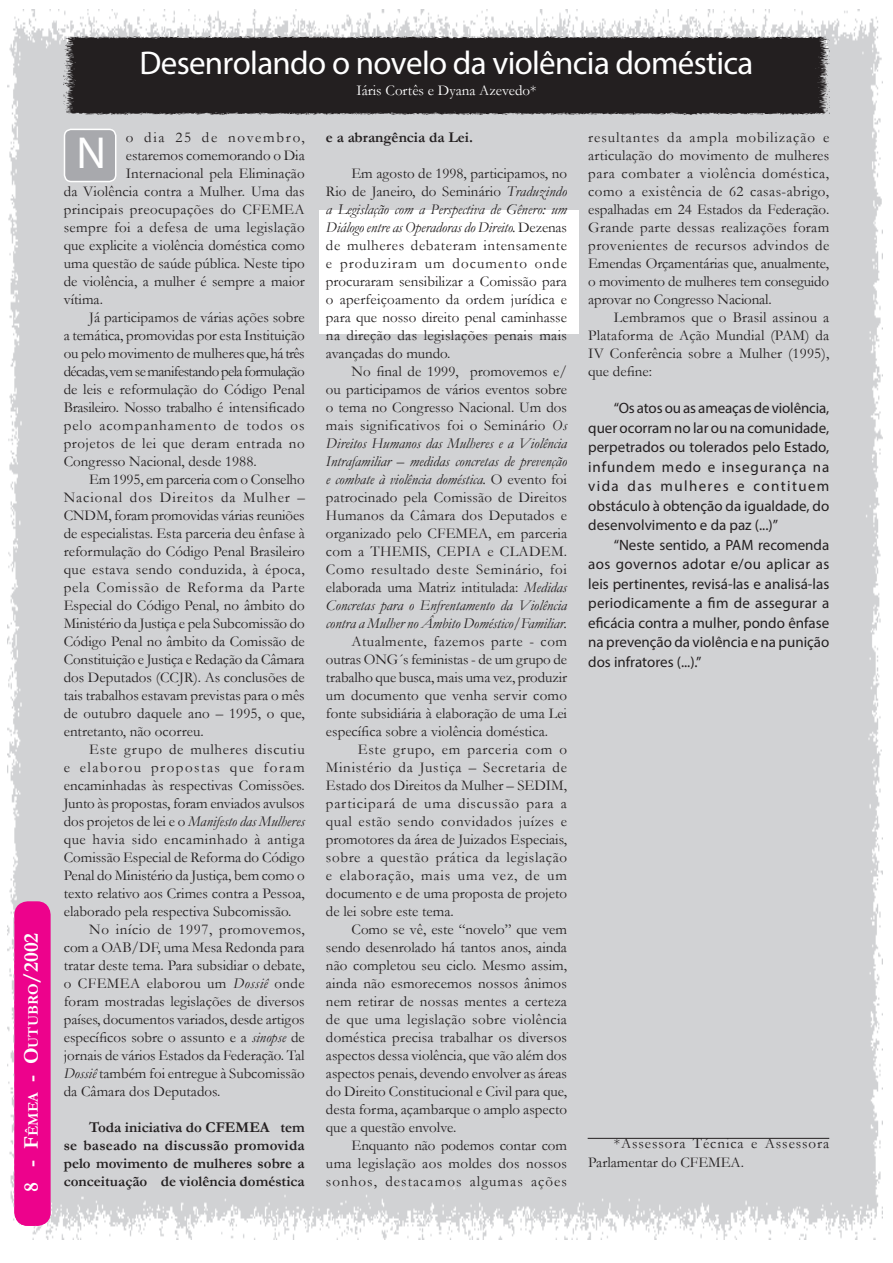
<style>
.page{position:relative;width:893px;height:1263px;background:#fff}
.page>*{position:absolute;margin:0;border:0;box-sizing:border-box;transform-origin:0 0}
.capitular_j{font:45px "Myriad Pro";color:#fff}
.subt_capa_j{font:33px "Myriad Pro";letter-spacing:-.02em;color:#fff}
.num_j{font:700 21px "Garamond";color:#fff}
.corpo_texto_j{font:15px/18px "Garamond";color:#231f20;text-align:justify}
.corpo_texto_j-2{font:15px/19.5px "Myriad Pro";color:#231f20;text-align:justify}
.corpo_texto_j-3{font:700 15px/18px "Garamond";color:#231f20;text-align:justify}
.corpo_texto_j-4{font:15px "Garamond";letter-spacing:.025em;color:#231f20}
.corpo_texto_j-5{font:15px/19.5px "Garamond";letter-spacing:.06em;color:#231f20}
.corpo_texto_j-6{font:15px "Garamond";color:#fff}
.corpo_texto_j-7{font:15px "Garamond";letter-spacing:.115em;color:#231f20}
.s1{font-size:14.7px}
.s2{font-style:italic}
</style>
<div class="page">
<div style="left:8px;top:9px;width:874px;height:1230px;background:#d1d2d4"></div>
<div style="left:319px;top:210px;width:259px;height:124px;background:#fff"></div>
<img style="left:64px;top:36px;width:765px;height:79px">
<div style="left:64px;top:129px;width:52px;height:53px;background:#a8a9ad;border-radius:7px"></div>
<div style="left:64px;top:129px;width:52px;height:53px;border:2px solid #fff;border-radius:7px"></div>
<hr style="left:588px;top:1138px;width:241px;height:1px;background:#231f20">
<div style="left:14px;top:901px;width:37px;height:325px;background:#ed028c;border-radius:13px"></div>
<p class="num_j" style="left:17px;top:1192px;width:261px;rotate:-90deg">8 - F<span class="s1">êmea</span> - O<span class="s1">utubro</span>/2002</p>
<p class="subt_capa_j" style="left:139px;top:43px;width:615px">Desenrolando o novelo da violência doméstica</p>
<p class="corpo_texto_j-6" style="left:356px;top:81px;width:182px">Iáris Cortês e Dyana Azevedo*</p>
<p class="corpo_texto_j-7" style="left:126px;top:127px;width:180px">o dia 25 de novembro,</p>
<p class="corpo_texto_j" style="left:126px;top:145px;width:180px">estaremos comemorando o Dia</p>
<p class="corpo_texto_j" style="left:126px;top:163px;width:180px">Internacional pela Eliminação</p>
<p class="corpo_texto_j" style="left:64px;top:181px;width:242px">da Violência contra a Mulher. Uma das</p>
<p class="corpo_texto_j-4" style="left:64px;top:199px;width:242px">principais preocupações do CFEMEA</p>
<p class="corpo_texto_j-4" style="left:64px;top:217px;width:242px">sempre foi a defesa de uma legislação</p>
<p class="corpo_texto_j" style="left:64px;top:235px;width:242px">que explicite a violência doméstica como</p>
<p class="corpo_texto_j" style="left:64px;top:253px;width:242px">uma questão de saúde pública. Neste tipo</p>
<p class="corpo_texto_j" style="left:64px;top:271px;width:242px">de violência, a mulher é sempre a maior</p>
<p class="corpo_texto_j" style="left:64px;top:289px;width:41px">vítima.</p>
<p class="corpo_texto_j" style="left:64px;top:307px;width:243px;text-indent:26px">Já participamos de várias ações sobre a temática, promovidas por esta Instituição ou pelo movimento de mulheres que, há três décadas, vem se manifestando pela formulação de leis e reformulação do Código Penal Brasileiro. Nosso trabalho é intensificado pelo acompanhamento de todos os projetos de lei que deram entrada no Congresso Nacional, desde 1988.</p>
<p class="corpo_texto_j" style="left:64px;top:469px;width:243px;text-indent:26px">Em 1995, em parceria com o Conselho Nacional dos Direitos da Mulher – CNDM, foram promovidas várias reuniões de especialistas. Esta parceria deu ênfase à reformulação do Código Penal Brasileiro que estava sendo conduzida, à época, pela Comissão de Reforma da Parte Especial do Código Penal, no âmbito do Ministério da Justiça e pela Subcomissão do Código Penal no âmbito da Comissão de Constituição e Justiça e Redação da Câmara dos Deputados (CCJR). As conclusões de tais trabalhos estavam previstas para o mês de outubro daquele ano – 1995, o que, entretanto, não ocorreu.</p>
<p class="corpo_texto_j" style="left:64px;top:739px;width:243px;text-indent:26px">Este grupo de mulheres discutiu e elaborou propostas que foram encaminhadas às respectivas Comissões.<br>Junto às propostas, foram enviados avulsos dos projetos de lei e o <span class="s2">Manifesto das Mulheres </span>que havia sido encaminhado à antiga Comissão Especial de Reforma do Código Penal do Ministério da Justiça, bem como o texto relativo aos Crimes contra a Pessoa, elaborado pela respectiva Subcomissão.</p>
<p class="corpo_texto_j" style="left:64px;top:919px;width:243px;text-indent:26px">No início de 1997, promovemos, com a OAB/DF, uma Mesa Redonda para tratar deste tema. Para subsidiar o debate, o CFEMEA elaborou um <span class="s2">Dossiê</span> onde foram mostradas legislações de diversos países, documentos variados, desde artigos específicos sobre o assunto e a <span class="s2">sinopse</span> de jornais de vários Estados da Federação. Tal <span class="s2">Dossiê</span> também foi entregue à Subcomissão da Câmara dos Deputados.</p>
<p class="corpo_texto_j-3" style="left:64px;top:1118px;width:243px;text-indent:26px">Toda iniciativa do CFEMEA tem se baseado na discussão promovida pelo movimento de mulheres sobre a conceituação de violência doméstica</p>
<p class="capitular_j" style="left:76px;top:126px;width:31px">N</p>
<p class="corpo_texto_j-3" style="left:326px;top:128px;width:149px">e a abrangência da Lei.</p>
<p class="corpo_texto_j" style="left:326px;top:163px;width:243px;text-indent:26px">Em agosto de 1998, participamos, no Rio de Janeiro, do Seminário <span class="s2">Traduzindo a Legislação com a Perspectiva de Gênero: um Diálogo entre as Operadoras do Direito.</span> Dezenas de mulheres debateram intensamente e produziram um documento onde procuraram sensibilizar a Comissão para o aperfeiçoamento da ordem jurídica e para que nosso direito penal caminhasse na direção das legislações penais mais avançadas do mundo.</p>
<p class="corpo_texto_j" style="left:326px;top:361px;width:243px;text-indent:26px">No final de 1999, promovemos e/ ou participamos de vários eventos sobre o tema no Congresso Nacional. Um dos mais significativos foi o Seminário <span class="s2">Os Direitos Humanos das Mulheres e a Violência Intrafamiliar – medidas concretas de prevenção e combate à violência doméstica.</span> O evento foi patrocinado pela Comissão de Direitos Humanos da Câmara dos Deputados e organizado pelo CFEMEA, em parceria com a THEMIS, CEPIA e CLADEM.<br>Como resultado deste Seminário, foi elaborada uma Matriz intitulada: <span class="s2">Medidas Concretas para o Enfrentamento da Violência contra a Mulher no Âmbito Doméstico/Familiar.</span></p>
<p class="corpo_texto_j" style="left:326px;top:631px;width:243px;text-indent:26px">Atualmente, fazemos parte - com outras ONG´s feministas - de um grupo de trabalho que busca, mais uma vez, produzir um documento que venha servir como fonte subsidiária à elaboração de uma Lei específica sobre a violência doméstica.</p>
<p class="corpo_texto_j" style="left:326px;top:739px;width:243px;text-indent:32px">Este grupo, em parceria com o Ministério da Justiça – Secretaria de Estado dos Direitos da Mulher – SEDIM, participará de uma discussão para a qual estão sendo convidados juízes e promotores da área de Juizados Especiais, sobre a questão prática da legislação e elaboração, mais uma vez, de um documento e de uma proposta de projeto de lei sobre este tema.</p>
<p class="corpo_texto_j" style="left:326px;top:919px;width:243px;text-indent:26px">Como se vê, este “novelo” que vem sendo desenrolado há tantos anos, ainda não completou seu ciclo. Mesmo assim, ainda não esmorecemos nossos ânimos nem retirar de nossas mentes a certeza de que uma legislação sobre violência doméstica precisa trabalhar os diversos aspectos dessa violência, que vão além dos aspectos penais, devendo envolver as áreas do Direito Constitucional e Civil para que, desta forma, açambarque o amplo aspecto que a questão envolve.</p>
<p class="corpo_texto_j" style="left:326px;top:1135px;width:243px;text-indent:26px">Enquanto não podemos contar com uma legislação aos moldes dos nossos sonhos, destacamos algumas ações</p>
<p class="corpo_texto_j" style="left:588px;top:127px;width:243px">resultantes da ampla mobilização e articulação do movimento de mulheres para combater a violência doméstica, como a existência de 62 casas-abrigo, espalhadas em 24 Estados da Federação.<br>Grande parte dessas realizações foram provenientes de recursos advindos de Emendas Orçamentárias que, anualmente, o movimento de mulheres tem conseguido aprovar no Congresso Nacional.</p>
<p class="corpo_texto_j" style="left:588px;top:307px;width:243px;text-indent:26px">Lembramos que o Brasil assinou a Plataforma de Ação Mundial (PAM) da IV Conferência sobre a Mulher (1995), que define:</p>
<p class="corpo_texto_j-2" style="left:588px;top:398px;width:243px;text-indent:26px">“Os atos ou as ameaças de violência, quer ocorram no lar ou na comunidade, perpetrados ou tolerados pelo Estado, infundem medo e insegurança na vida das mulheres e contituem obstáculo à obtenção da igualdade, do desenvolvimento e da paz (...)”</p>
<p class="corpo_texto_j-2" style="left:588px;top:535px;width:243px;text-indent:26px">“Neste sentido, a PAM recomenda aos governos adotar e/ou aplicar as leis pertinentes, revisá-las e analisá-las periodicamente a fim de assegurar a eficácia contra a mulher, pondo ênfase na prevenção da violência e na punição dos infratores (...).”</p>
<p class="corpo_texto_j-5" style="left:588px;top:1133px;width:242px;text-indent:26px">*Assessora Técnica e Assessora<br>Parlamentar do CFEMEA.</p>
</div>
